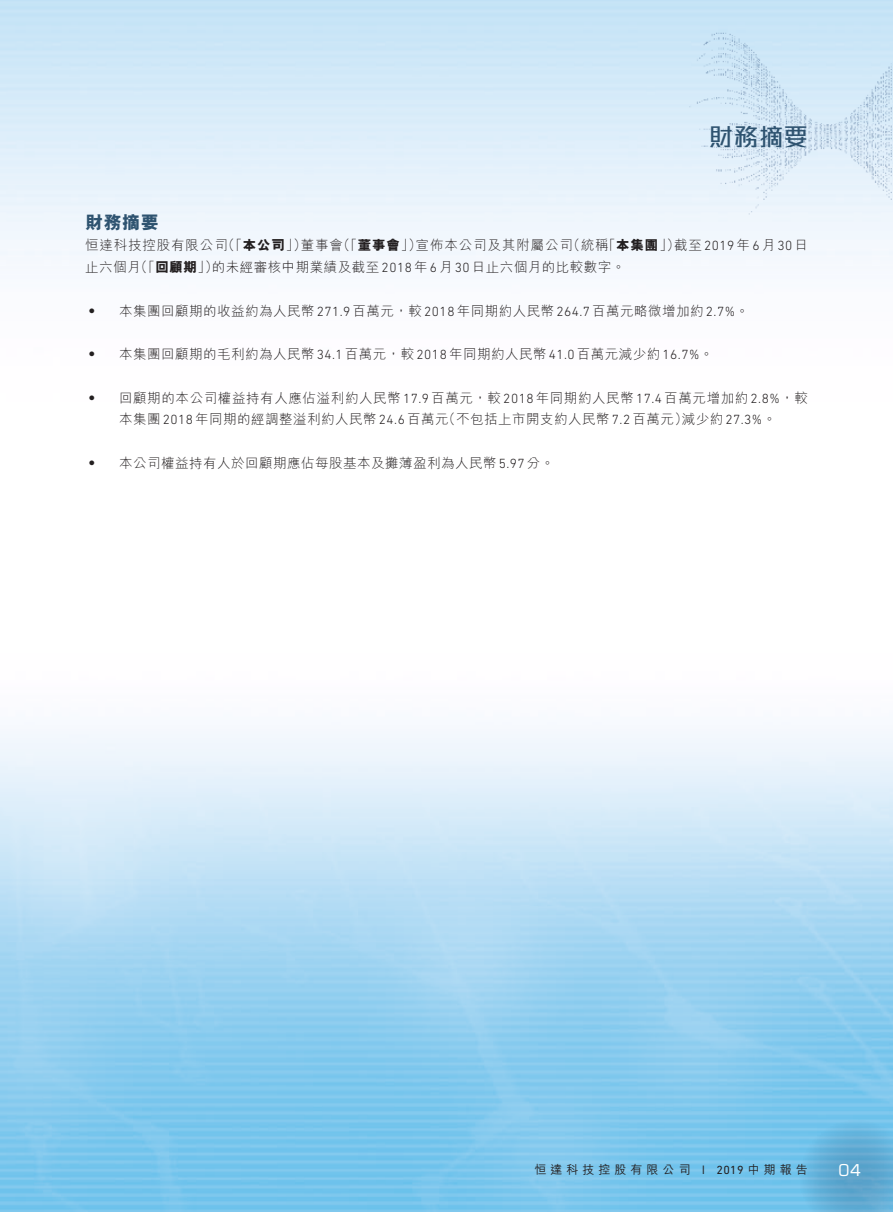
<style>
.page{position:relative;width:893px;height:1212px;background:#fff}
.page>*{position:absolute;margin:0;border:0;box-sizing:border-box;transform-origin:0 0}
.t1{font:500 24px "M Stiff Hei HK";color:#2e5370}
._3__標題{font:800 18px "M Hei HK";color:#2e5370}
.t2{font:16.5px "Eurostile LT Pro";color:#fff}
._1__內文{font:300 13.5px/21.8px "M Hei HK";letter-spacing:.035em;color:#231f20}
._1__內文-2{font:300 13.5px "DIN Next LT Pro";letter-spacing:.035em;color:#231f20}
._1__內文-3{font:300 13.5px "M Hei HK";letter-spacing:.065em;color:#231f20}
.t3{font:500 12px "M Hei HK";letter-spacing:.335em;color:#231f20}
.t4{font:12px "DIN Next LT Pro";color:#231f20}
.t5{font:500 8.4px "M Hei HK";color:#231f20;scale:1.43 1}
.s1{font-weight:800}
.s2{font-family:"DIN Next LT Pro"}
.s3{font-family:"M Hei HK"}
.s4{font-family:"M Hei HK";font-weight:500}
</style>
<div class="page">
<img style="left:1px;top:0;width:892px;height:1212px">
<svg style="left:798px;top:1119px;width:95px;height:93px;background:#67b2da"></svg>
<img style="left:689px;top:0;width:204px;height:306px">
<p class="_3__標題" style="left:85px;top:213px;width:75px">財務摘要</p>
<h1 class="t1" style="left:709px;top:125px;width:100px">財務摘要</h1>
<p class="_1__內文" style="left:222px;top:234px;width:86px">（「<span class="s1">本公司</span>」）</p>
<p class="_1__內文" style="left:337px;top:234px;width:87px">（「<span class="s1">董事會</span>」）</p>
<p class="_1__內文" style="left:567px;top:234px;width:43px">（統稱</p>
<p class="_1__內文" style="left:602px;top:234px;width:79px">「<span class="s1">本集團</span>」）</p>
<p class="_1__內文-3" style="left:416px;top:239px;width:159px">宣佈本公司及其附屬公司</p>
<p class="_1__內文" style="left:301px;top:234px;width:44px">董事會</p>
<p class="_1__內文" style="left:212px;top:234px;width:415px;text-indent:-127px">恒達科技控股有限公司<br>的未經審核中期業績及截至<span class="s2">2018</span>年<span class="s2">6</span>月<span class="s2">30</span>日止六個月的比較數字。</p>
<p class="_1__內文-2" style="left:674px;top:238px;width:135px"><span class="s3">截至</span>2019<span class="s3">年</span>6<span class="s3">月</span>30<span class="s3">日</span></p>
<p class="_1__內文" style="left:134px;top:256px;width:85px">（「<span class="s1">回顧期</span>」）</p>
<p class="_1__內文" style="left:85px;top:256px;width:57px">止六個月</p>
<p class="_1__內文" style="left:119px;top:300px;width:632px">本集團回顧期的收益約為人民幣<span class="s2">271.9</span>百萬元，較<span class="s2">2018</span>年同期約人民幣<span class="s2">264.7</span>百萬元略微增加約<span class="s2">2.7%</span>。</p>
<p class="_1__內文" style="left:85px;top:300px;width:15px">‧</p>
<p class="_1__內文" style="left:85px;top:343px;width:15px">‧</p>
<p class="_1__內文" style="left:85px;top:387px;width:15px">‧</p>
<p class="_1__內文" style="left:85px;top:452px;width:15px">‧</p>
<p class="_1__內文" style="left:119px;top:343px;width:596px">本集團回顧期的毛利約為人民幣<span class="s2">34.1</span>百萬元，較<span class="s2">2018</span>年同期約人民幣<span class="s2">41.0</span>百萬元減少約<span class="s2">16.7%</span>。</p>
<p class="_1__內文" style="left:119px;top:387px;width:690px">回顧期的本公司權益持有人應佔溢利約人民幣<span class="s2">17.9</span>百萬元，較<span class="s2">2018</span>年同期約人民幣<span class="s2">17.4</span>百萬元增加約<span class="s2">2.8%</span>，較</p>
<p class="_1__內文" style="left:442px;top:408px;width:247px">（不包括上市開支約人民幣<span class="s2">7.2</span>百萬元）</p>
<p class="_1__內文" style="left:119px;top:408px;width:331px">本集團<span class="s2">2018</span>年同期的經調整溢利約人民幣<span class="s2">24.6</span>百萬元</p>
<p class="_1__內文" style="left:119px;top:452px;width:437px">本公司權益持有人於回顧期應佔每股基本及攤薄盈利為人民幣<span class="s2">5.97</span>分。</p>
<p class="_1__內文-2" style="left:682px;top:412px;width:96px"><span class="s3">減少約</span>27.3%<span class="s3">。</span></p>
<p class="t3" style="left:534px;top:1161px;width:158px">恒達科技控股有限公司</p>
<p class="t5" style="left:697px;top:1164px;width:10px">｜</p>
<p class="t4" style="left:716px;top:1163px;width:93px">2019<span class="s4">中期報告</span></p>
<p class="t2" style="left:838px;top:1160px;width:24px">04</p>
</div>
